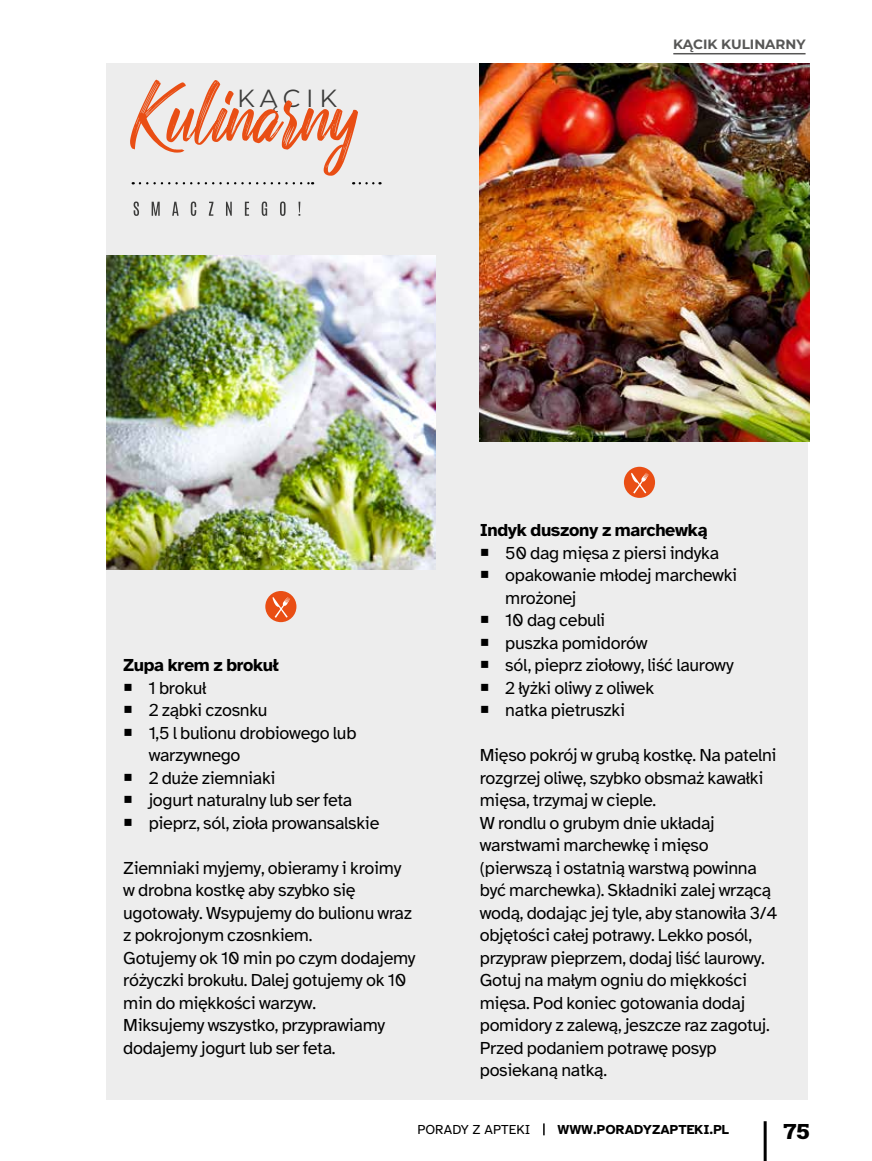
<style>
.page{position:relative;width:872px;height:1161px;background:#fff}
.page>*{position:absolute;margin:0;border:0;box-sizing:border-box;transform-origin:0 0}
.t1{font:24.75px "Montserrat";letter-spacing:.22em;color:#3c3c3b}
.t2{font:900 21.3px "Roboto Slab";color:#000;scale:1.12 1}
.t3{font:18px/22.5px "Atkinson Hyperlegible";letter-spacing:-.015em;color:#000}
.t4{font:700 18px "Atkinson Hyperlegible";letter-spacing:-.02em;color:#000}
.t5{font:700 13.5px "Atkinson Hyperlegible";color:#000}
.t6{font:700 13.5px "Montserrat";color:#575756}
.t7{font:13.5px "Atkinson Hyperlegible";color:#000}
</style>
<div class="page">
<hr style="left:673px;top:53px;width:132px;height:1px;background:#575756">
<div style="left:106px;top:64px;width:702px;height:1036px;background:#ededed"></div>
<svg style="left:130px;top:80px;width:228px;height:96px"></svg>
<svg style="left:140px;top:182px;width:173px;height:2px"></svg>
<svg style="left:360px;top:182px;width:20px;height:2px"></svg>
<svg style="left:134px;top:201px;width:166px;height:15px"></svg>
<div style="left:265px;top:591px;width:31px;height:31px;background:#e94e14;border-radius:50%"></div>
<svg style="left:272px;top:597px;width:18px;height:21px"></svg>
<div style="left:624px;top:467px;width:31px;height:31px;background:#e94e14;border-radius:50%"></div>
<svg style="left:631px;top:473px;width:18px;height:20px"></svg>
<img style="left:106px;top:256px;width:330px;height:314px">
<img style="left:479px;top:64px;width:330px;height:378px">
<svg style="left:543px;top:1123px;width:1px;height:12px"></svg>
<hr style="left:763px;top:1121px;width:3px;height:40px;background:#000">
<h1 class="t1" style="left:237px;top:81px;width:101px">KĄCIK</h1>
<p class="t6" style="left:673px;top:34px;width:134px">KĄCIK KULINARNY</p>
<p class="t4" style="left:123px;top:655px;width:157px">Zupa krem z brokuł</p>
<p class="t3" style="left:149px;top:677px;width:232px">1 brokuł<br>2 ząbki czosnku<br>1,5 l bulionu drobiowego lub warzywnego<br>2 duże ziemniaki<br>jogurt naturalny lub ser feta pieprz, sól, zioła prowansalskie</p>
<p class="t3" style="left:123px;top:857px;width:294px">Ziemniaki myjemy, obieramy i kroimy w drobna kostkę aby szybko się ugotowały. Wsypujemy do bulionu wraz z pokrojonym czosnkiem.<br>Gotujemy ok 10 min po czym dodajemy różyczki brokułu. Dalej gotujemy ok 10 min do miękkości warzyw.<br>Miksujemy wszystko, przyprawiamy dodajemy jogurt lub ser feta.</p>
<p class="t4" style="left:480px;top:520px;width:229px">Indyk duszony z marchewką</p>
<p class="t3" style="left:505px;top:542px;width:233px">50 dag mięsa z piersi indyka opakowanie młodej marchewki mrożonej<br>10 dag cebuli<br>puszka pomidorów<br>sól, pieprz ziołowy, liść laurowy<br>2 łyżki oliwy z oliwek<br>natka pietruszki</p>
<p class="t3" style="left:480px;top:744px;width:299px">Mięso pokrój w grubą kostkę. Na patelni rozgrzej oliwę, szybko obsmaż kawałki mięsa, trzymaj w cieple.<br>W rondlu o grubym dnie układaj warstwami marchewkę i mięso (pierwszą i ostatnią warstwą powinna być marchewka). Składniki zalej wrzącą wodą, dodając jej tyle, aby stanowiła 3/4 objętości całej potrawy. Lekko posól, przypraw pieprzem, dodaj liść laurowy.<br>Gotuj na małym ogniu do miękkości mięsa. Pod koniec gotowania dodaj pomidory z zalewą, jeszcze raz zagotuj.<br>Przed podaniem potrawę posyp posiekaną natką.</p>
<p class="t7" style="left:417px;top:1122px;width:115px">PORADY Z APTEKI</p>
<p class="t5" style="left:557px;top:1122px;width:173px">WWW.PORADYZAPTEKI.PL</p>
<p class="t2" style="left:783px;top:1117px;width:24px">75</p>
</div>
